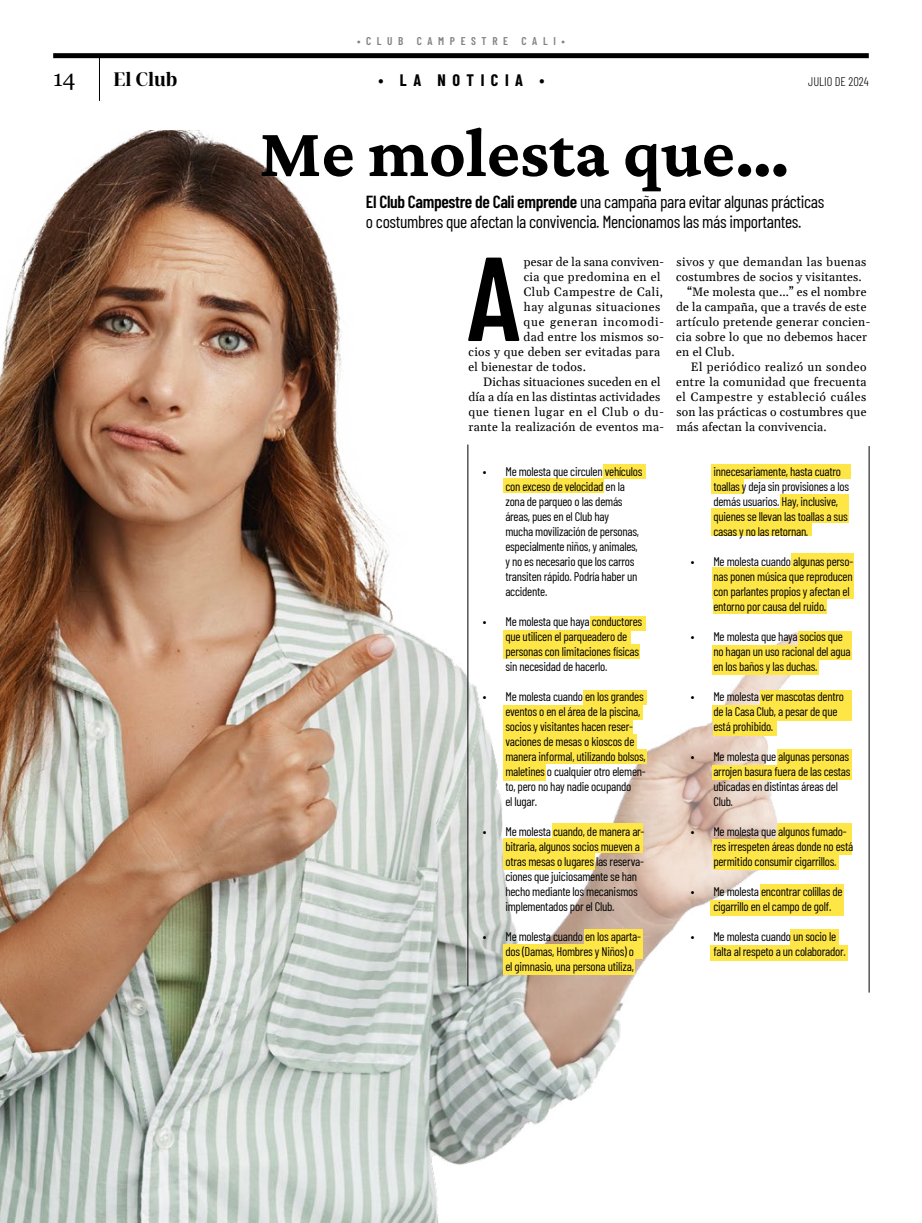
<style>
.page{position:relative;width:922px;height:1223px;background:#fff}
.page>*{position:absolute;margin:0;border:0;box-sizing:border-box;transform-origin:0 0}
.t1{font:600 119.12px "Barlow Condensed";color:#000}
.t2{font:700 71.25px "Crimson Pro";color:#000}
.t3{font:22.5px "Georgia";color:#000}
.t4{font:700 20px "Ardina Title";letter-spacing:-.005em;color:#000}
.t5{font:17.5px/20px "Barlow Condensed";letter-spacing:-.02em;color:#000}
.t6{font:700 16.25px "Barlow Condensed";letter-spacing:.4em;color:#000}
.t7{font:12.5px/15px "Barlow Condensed";letter-spacing:-.02em;color:#000}
.t8{font:300 12.5px "Barlow Condensed";color:#000}
.t9{font:12px "Gelasio";letter-spacing:.025em;color:#000}
.t10{font:12px "Gelasio";letter-spacing:.05em;color:#000}
.t11{font:12px "Gelasio";letter-spacing:.065em;color:#000}
.t12{font:600 11.25px "Barlow Condensed";letter-spacing:.5em;color:#848280}
.s1{font-weight:600}
</style>
<div class="page">
<img style="left:0;top:131px;width:870px;height:1091px">
<div style="left:603px;top:464px;width:42px;height:15px;background:#ffe647"></div>
<div style="left:503px;top:478px;width:100px;height:15px;background:#ffe647"></div>
<div style="left:590px;top:616px;width:55px;height:14px;background:#ffe647"></div>
<div style="left:503px;top:630px;width:127px;height:14px;background:#ffe647"></div>
<div style="left:503px;top:644px;width:137px;height:15px;background:#ffe647"></div>
<div style="left:583px;top:690px;width:63px;height:15px;background:#ffe647"></div>
<div style="left:503px;top:705px;width:139px;height:14px;background:#ffe647"></div>
<div style="left:503px;top:719px;width:129px;height:15px;background:#ffe647"></div>
<div style="left:552px;top:823px;width:90px;height:15px;background:#ffe647"></div>
<div style="left:503px;top:838px;width:139px;height:15px;background:#ffe647"></div>
<div style="left:584px;top:929px;width:58px;height:15px;background:#ffe647"></div>
<div style="left:503px;top:944px;width:139px;height:15px;background:#ffe647"></div>
<div style="left:503px;top:959px;width:131px;height:15px;background:#ffe647"></div>
<div style="left:710px;top:464px;width:140px;height:15px;background:#ffe647"></div>
<div style="left:710px;top:479px;width:33px;height:15px;background:#ffe647"></div>
<div style="left:779px;top:494px;width:69px;height:14px;background:#ffe647"></div>
<div style="left:710px;top:508px;width:138px;height:15px;background:#ffe647"></div>
<div style="left:710px;top:521px;width:101px;height:15px;background:#ffe647"></div>
<div style="left:791px;top:553px;width:62px;height:14px;background:#ffe647"></div>
<div style="left:712px;top:599px;width:114px;height:14px;background:#ffe647"></div>
<div style="left:712px;top:645px;width:139px;height:15px;background:#ffe647"></div>
<div style="left:712px;top:660px;width:107px;height:15px;background:#ffe647"></div>
<div style="left:798px;top:630px;width:53px;height:15px;background:#ffe647"></div>
<div style="left:760px;top:690px;width:91px;height:15px;background:#ffe647"></div>
<div style="left:712px;top:705px;width:139px;height:15px;background:#ffe647"></div>
<div style="left:712px;top:765px;width:139px;height:14px;background:#ffe647"></div>
<div style="left:712px;top:720px;width:64px;height:15px;background:#ffe647"></div>
<div style="left:777px;top:749px;width:74px;height:16px;background:#ffe647"></div>
<div style="left:777px;top:823px;width:74px;height:16px;background:#ffe647"></div>
<div style="left:712px;top:839px;width:139px;height:15px;background:#ffe647"></div>
<div style="left:712px;top:854px;width:126px;height:16px;background:#ffe647"></div>
<div style="left:760px;top:884px;width:83px;height:15px;background:#ffe647"></div>
<div style="left:710px;top:899px;width:133px;height:16px;background:#ffe647"></div>
<div style="left:790px;top:928px;width:48px;height:17px;background:#ffe647"></div>
<div style="left:710px;top:945px;width:138px;height:16px;background:#ffe647"></div>
<div style="left:712px;top:567px;width:141px;height:32px;background:#ffe647"></div>
<div style="left:503px;top:852px;width:92px;height:17px;background:#ffe647"></div>
<div style="left:503px;top:734px;width:134px;height:15px;background:#ffe647"></div>
<div style="left:503px;top:749px;width:143px;height:15px;background:#ffe647"></div>
<div style="left:503px;top:764px;width:42px;height:16px;background:#ffe647"></div>
<div style="left:53px;top:53px;width:815px;height:5px;background:#000"></div>
<hr style="left:99px;top:55px;width:1px;height:46px;background:#000">
<hr style="left:467px;top:444px;width:1px;height:542px;background:#000">
<hr style="left:868px;top:446px;width:1px;height:546px;background:#000">
<p class="t12" style="left:357px;top:33px;width:209px">•CLUB CAMPESTRE CALI•</p>
<h3 class="t3" style="left:53px;top:64px;width:24px">14</h3>
<h3 class="t4" style="left:113px;top:68px;width:65px">El Club</h3>
<h3 class="t6" style="left:378px;top:68px;width:167px">• LA NOTICIA •</h3>
<p class="t8" style="left:807px;top:72px;width:62px">JULIO DE 2024</p>
<h2 class="t2" style="left:259px;top:107px;width:532px">Me molesta que…</h2>
<h3 class="t5" style="left:366px;top:191px;width:460px"><span class="s1">El Club Campestre de Cali emprende</span> una campaña para evitar algunas prácticas o costumbres que afectan la convivencia. Mencionamos las más importantes.</h3>
<h1 class="t1" style="left:466px;top:213px;width:56px">A</h1>
<p class="t9" style="left:523px;top:251px;width:141px">pesar de la sana conviven-</p>
<p class="t9" style="left:676px;top:251px;width:191px">sivos y que demandan las buenas</p>
<p class="t9" style="left:676px;top:266px;width:187px">costumbres de socios y visitantes.</p>
<p class="t9" style="left:687px;top:281px;width:181px">“Me molesta que…” es el nombre</p>
<p class="t9" style="left:676px;top:296px;width:192px">de la campaña, que a través de este</p>
<p class="t9" style="left:676px;top:311px;width:195px">artículo pretende generar concien-</p>
<p class="t9" style="left:676px;top:326px;width:192px">cia sobre lo que no debemos hacer</p>
<p class="t9" style="left:676px;top:341px;width:60px">en el Club.</p>
<p class="t9" style="left:690px;top:356px;width:177px">El periódico realizó un sondeo</p>
<p class="t9" style="left:676px;top:371px;width:192px">entre la comunidad que frecuenta</p>
<p class="t10" style="left:676px;top:386px;width:192px">el Campestre y estableció cuáles</p>
<p class="t9" style="left:676px;top:401px;width:191px">son las prácticas o costumbres que</p>
<p class="t9" style="left:676px;top:416px;width:152px">más afectan la convivencia.</p>
<p class="t9" style="left:523px;top:266px;width:138px">cia que predomina en el</p>
<p class="t9" style="left:523px;top:281px;width:141px">Club Campestre de Cali,</p>
<p class="t9" style="left:523px;top:296px;width:138px">hay algunas situaciones</p>
<p class="t11" style="left:523px;top:311px;width:142px">que generan incomodi-</p>
<p class="t9" style="left:523px;top:326px;width:142px">dad entre los mismos so-</p>
<p class="t9" style="left:468px;top:341px;width:193px">cios y que deben ser evitadas para</p>
<p class="t9" style="left:468px;top:356px;width:119px">el bienestar de todos.</p>
<p class="t9" style="left:483px;top:371px;width:179px">Dichas situaciones suceden en el</p>
<p class="t9" style="left:468px;top:386px;width:193px">día a día en las distintas actividades</p>
<p class="t10" style="left:468px;top:401px;width:197px">que tienen lugar en el Club o du-</p>
<p class="t9" style="left:468px;top:416px;width:197px">rante la realización de eventos ma-</p>
<p class="t7" style="left:505px;top:463px;width:138px;text-indent:-22px">• Me molesta que circulen vehículos con exceso de velocidad en la zona de parqueo o las demás áreas, pues en el Club hay<br>mucha movilización de personas, especialmente niños, y animales, y no es necesario que los carros transiten rápido. Podría haber un accidente.</p>
<p class="t7" style="left:505px;top:613px;width:138px;text-indent:-22px">• Me molesta que haya conductores que utilicen el parqueadero de personas con limitaciones físicas sin necesidad de hacerlo.</p>
<p class="t7" style="left:505px;top:688px;width:142px;text-indent:-22px">• Me molesta cuando en los grandes eventos o en el área de la piscina, socios y visitantes hacen reser&shy;vaciones de mesas o kioscos de manera informal, utilizando bolsos, maletines o cualquier otro elemen&shy;to, pero no hay nadie ocupando<br>el lugar.</p>
<p class="t7" style="left:505px;top:823px;width:141px;text-indent:-22px">• Me molesta cuando, de manera ar&shy;bitraria, algunos socios mueven a otras mesas o lugares las reserva&shy;ciones que juiciosamente se han hecho mediante los mecanismos implementados por el Club.</p>
<p class="t7" style="left:505px;top:928px;width:137px;text-indent:-22px">• Me molesta cuando en los aparta&shy;dos (Damas, Hombres y Niños) o el gimnasio, una persona utiliza,</p>
<p class="t7" style="left:713px;top:463px;width:137px">innecesariamente, hasta cuatro toallas y deja sin provisiones a los demás usuarios. Hay, inclusive, quienes se llevan las toallas a sus casas y no las retornan.</p>
<p class="t7" style="left:713px;top:553px;width:141px;text-indent:-22px">• Me molesta cuando algunas perso&shy;nas ponen música que reproducen con parlantes propios y afectan el entorno por causa del ruido.</p>
<p class="t7" style="left:713px;top:628px;width:139px;text-indent:-22px">• Me molesta que haya socios que no hagan un uso racional del agua en los baños y las duchas.</p>
<p class="t7" style="left:713px;top:688px;width:132px;text-indent:-22px">• Me molesta ver mascotas dentro de la Casa Club, a pesar de que está prohibido.</p>
<p class="t7" style="left:713px;top:748px;width:138px;text-indent:-22px">• Me molesta que algunas personas arrojen basura fuera de las cestas ubicadas en distintas áreas del<br>Club.</p>
<p class="t7" style="left:713px;top:823px;width:141px;text-indent:-22px">• Me molesta que algunos fumado&shy;res irrespeten áreas donde no está permitido consumir cigarrillos.</p>
<p class="t7" style="left:713px;top:883px;width:131px;text-indent:-22px">• Me molesta encontrar colillas de cigarrillo en el campo de golf.</p>
<p class="t7" style="left:713px;top:928px;width:134px;text-indent:-22px">• Me molesta cuando un socio le falta al respeto a un colaborador.</p>
</div>
